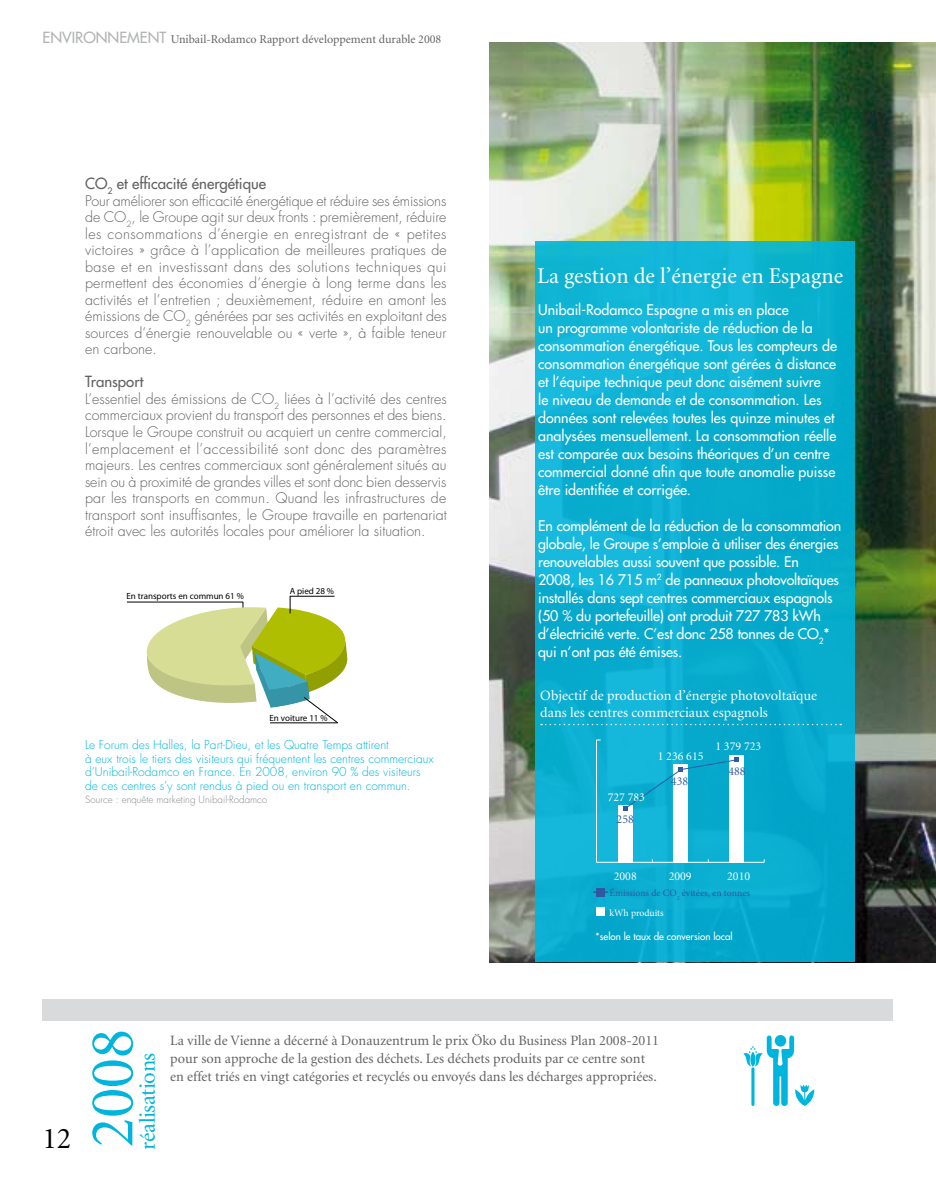
<style>
.page{position:relative;width:936px;height:1191px;background:#fff}
.page>*{position:absolute;margin:0;border:0;box-sizing:border-box;transform-origin:0 0}
.t1{font:63px "Minion";color:#00b5dd}
.t2{font:30px "Minion";color:#000}
.t3{font:22.5px "Minion";color:#fff}
.t4{font:22.5px "Minion";letter-spacing:-.02em;color:#00b5dd}
.t5{font:15px "Futura";color:#616264}
.t6{font:300 14.25px/16.5px "Futura";color:#616264;text-align:justify}
.t7{font:14.25px/18px "Futura";color:#fff}
.t8{font:14.25px/18px "Minion";color:#616264}
.t9{font:14.25px/17.1px "Minion";color:#fff}
.t10{font:300 12px/13.5px "Futura";color:#00b5dd}
.t11{font:12px "Minion";color:#616264}
.t12{font:12px "Minion";color:#fff}
.t13{font:12px "Minion";color:#2f5aa2}
.t14{font:300 9.75px "Futura";color:#87888a}
.t15{font:9.75px "Minion Pro";color:#2f5aa2}
.t16{font:9.75px "Futura";color:#fff}
.t17{font:9.75px "Minion Pro";letter-spacing:-.01em;color:#fff}
.t18{font:9px "Myriad Pro";color:#000}
.s1{font-family:"Futura";font-size:15px;color:#b1b3b4}
</style>
<div class="page">
<img style="left:489px;top:43px;width:446px;height:919px">
<div style="left:535px;top:241px;width:319px;height:721px;background:linear-gradient(to right,#11b4d7,#05aacb)"></div>
<hr style="left:127px;top:602px;width:116px;height:1px;background:#000">
<svg style="left:140px;top:596px;width:208px;height:127px"></svg>
<svg style="left:541px;top:724px;width:300px;height:1px"></svg>
<div style="left:617px;top:805px;width:15px;height:57px;background:#fff"></div>
<div style="left:673px;top:763px;width:15px;height:99px;background:#fff"></div>
<div style="left:729px;top:755px;width:15px;height:107px;background:#fff"></div>
<hr style="left:596px;top:740px;width:1px;height:122px;background:#fff">
<hr style="left:596px;top:862px;width:168px;height:1px;background:#fff">
<svg style="left:623px;top:757px;width:116px;height:53px"></svg>
<div style="left:596px;top:907px;width:8px;height:8px;background:#fff"></div>
<div style="left:596px;top:887px;width:9px;height:9px;background:#2f5aa2"></div>
<div style="left:43px;top:999px;width:850px;height:21px;background:#d9dadb"></div>
<svg style="left:743px;top:1035px;width:71px;height:71px"></svg>
<p class="t11" style="left:43px;top:33px;width:400px"><span class="s1">environnement</span> Unibail-Rodamco Rapport développement durable 2008</p>
<p class="t5" style="left:85px;top:174px;width:182px">CO<sub>2</sub> et efficacité énergétique</p>
<p class="t6" style="left:85px;top:193px;width:363px">Pour améliorer son efficacité énergétique et réduire ses émissions de CO<sub>2</sub>, le Groupe agit sur deux fronts : premièrement, réduire les consommations d’énergie en enregistrant de « petites victoires » grâce à l’application de meilleures pratiques de base et en investissant dans des solutions techniques qui permettent des économies d’énergie à long terme dans les activités et l’entretien ; deuxièmement, réduire en amont les émissions de CO<sub>2</sub> générées par ses activités en exploitant des sources d’énergie renouvelable ou « verte », à faible teneur en carbone.</p>
<p class="t5" style="left:85px;top:372px;width:60px">Transport</p>
<p class="t6" style="left:85px;top:391px;width:363px">L’essentiel des émissions de CO<sub>2</sub> liées à l’activité des centres commerciaux provient du transport des personnes et des biens.<br>Lorsque le Groupe construit ou acquiert un centre commercial, l’emplacement et l’accessibilité sont donc des paramètres majeurs. Les centres commerciaux sont généralement situés au sein ou à proximité de grandes villes et sont donc bien desservis par les transports en commun. Quand les infrastructures de transport sont insuffisantes, le Groupe travaille en partenariat étroit avec les autorités locales pour améliorer la situation.</p>
<p class="t18" style="left:126px;top:591px;width:119px">En transports en commun 61 %</p>
<p class="t18" style="left:290px;top:586px;width:46px">A pied 28 %</p>
<p class="t18" style="left:269px;top:712px;width:60px">En voiture 11 %</p>
<p class="t10" style="left:85px;top:738px;width:350px">Le Forum des Halles, la Part-Dieu, et les Quatre Temps attirent<br>à eux trois le tiers des visiteurs qui fréquentent les centres commerciaux d’Unibail-Rodamco en France. En 2008, environ 90 % des visiteurs de ces centres s’y sont rendus à pied ou en transport en commun.</p>
<p class="t14" style="left:85px;top:793px;width:184px">Source : enquête marketing Unibail-Rodamco</p>
<h3 class="t3" style="left:537px;top:264px;width:307px">La gestion de l’énergie en Espagne</h3>
<p class="t7" style="left:538px;top:301px;width:300px">Unibail-Rodamco Espagne a mis en place<br>un programme volontariste de réduction de la consommation énergétique. Tous les compteurs de consommation énergétique sont gérées à distance et l’équipe technique peut donc aisément suivre<br>le niveau de demande et de consommation. Les données sont relevées toutes les quinze minutes et analysées mensuellement. La consommation réelle est comparée aux besoins théoriques d’un centre commercial donné afin que toute anomalie puisse être identifiée et corrigée.</p>
<p class="t7" style="left:538px;top:517px;width:304px">En complément de la réduction de la consommation globale, le Groupe s’emploie à utiliser des énergies renouvelables aussi souvent que possible. En<br>2008, les 16 715 m<sup>2</sup> de panneaux photovoltaïques installés dans sept centres commerciaux espagnols (50 % du portefeuille) ont produit 727 783 kWh d’électricité verte. C’est donc 258 tonnes de CO<sub>2</sub>* qui n’ont pas été émises.</p>
<p class="t9" style="left:540px;top:688px;width:278px">Objectif de production d’énergie photovoltaïque dans les centres commerciaux espagnols</p>
<p class="t12" style="left:607px;top:791px;width:39px">727 783</p>
<p class="t13" style="left:616px;top:813px;width:19px">258</p>
<p class="t12" style="left:657px;top:750px;width:47px">1 236 615</p>
<p class="t13" style="left:671px;top:775px;width:19px">438</p>
<p class="t12" style="left:715px;top:740px;width:47px">1 379 723</p>
<p class="t13" style="left:728px;top:765px;width:19px">488</p>
<p class="t12" style="left:613px;top:870px;width:25px">2008</p>
<p class="t12" style="left:668px;top:870px;width:25px">2009</p>
<p class="t12" style="left:727px;top:870px;width:25px">2010</p>
<p class="t15" style="left:609px;top:886px;width:142px">Émissions de CO<sub>2</sub> évitées, en tonnes</p>
<p class="t17" style="left:609px;top:906px;width:56px">kWh produits</p>
<p class="t16" style="left:595px;top:930px;width:139px">*selon le taux de conversion local</p>
<h2 class="t2" style="left:43px;top:1124px;width:30px">12</h2>
<h1 class="t1" style="left:81px;top:1147px;width:121px;rotate:-90deg">2008</h1>
<h3 class="t4" style="left:137px;top:1149px;width:98px;rotate:-90deg">réalisations</h3>
<p class="t8" style="left:170px;top:1032px;width:490px">La ville de Vienne a décerné à Donauzentrum le prix Öko du Business Plan 2008-2011 pour son approche de la gestion des déchets. Les déchets produits par ce centre sont en effet triés en vingt catégories et recyclés ou envoyés dans les décharges appropriées.</p>
</div>
